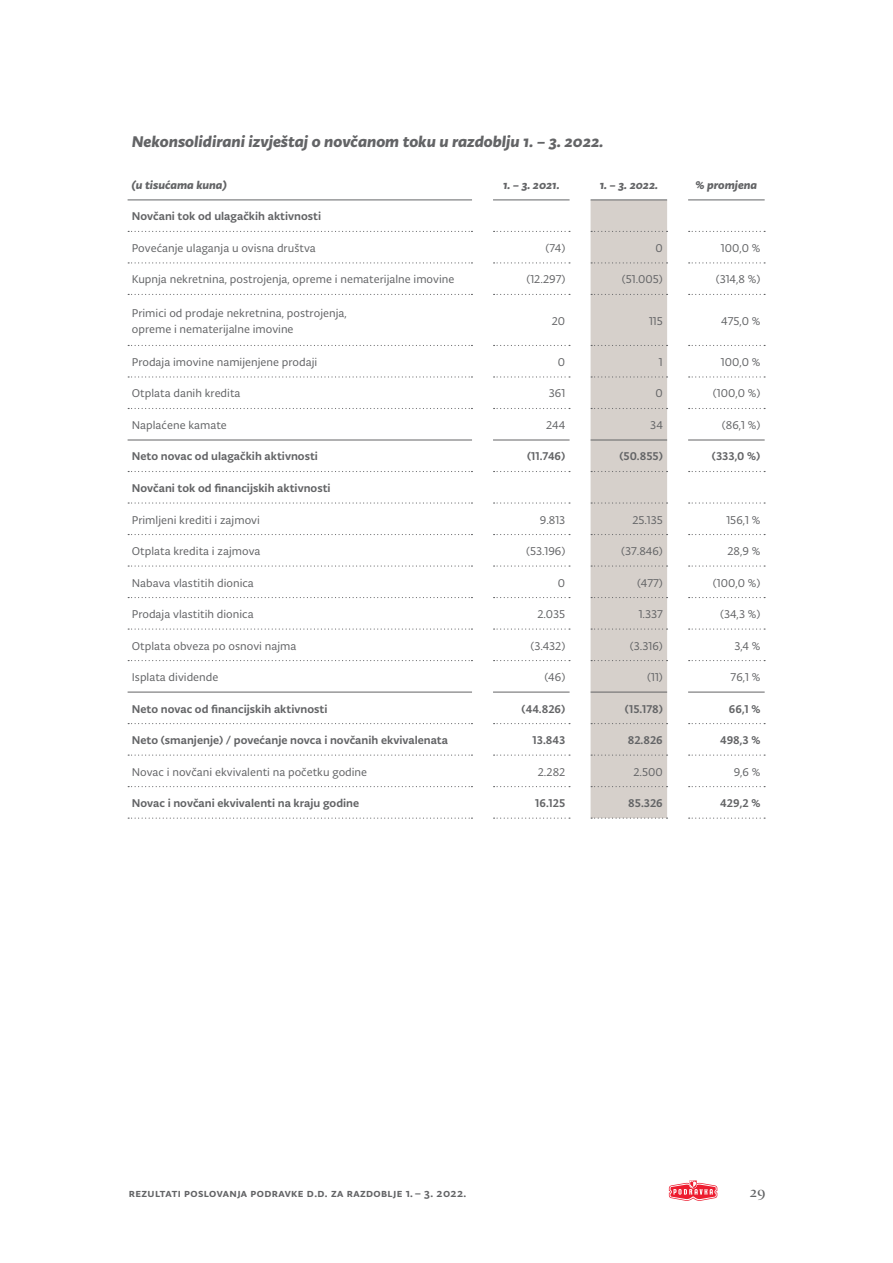
<style>
.page{position:relative;width:893px;height:1263px;background:#fff}
.page>*{position:absolute;margin:0;border:0;box-sizing:border-box;transform-origin:0 0}
.t1{font:16.5px "Typonine Sans Bld Ita";color:#636466}
.t2{font:16.5px "Thema";color:#636466}
.t3{font:12px/15.8px "Typonine Sans";color:#636466}
.t4{font:500 12px "Typonine Sans";color:#636466}
.t5{font:500 12px "Typonine Sans";letter-spacing:.03em;color:#636466}
.t6{font:12px "Typonine Sans Bld Ita";color:#636466}
</style>
<div class="page">
<svg style="left:669px;top:1180px;width:48px;height:21px"></svg>
<div style="left:591px;top:201px;width:76px;height:616px;background:#d6d0cb"></div>
<hr style="left:493px;top:200px;width:77px;height:1px;background:#636466">
<hr style="left:591px;top:200px;width:76px;height:1px;background:#636466">
<hr style="left:688px;top:200px;width:77px;height:1px;background:#636466">
<svg style="left:128px;top:231px;width:344px;height:1px"></svg>
<svg style="left:494px;top:231px;width:76px;height:1px"></svg>
<svg style="left:591px;top:231px;width:77px;height:1px"></svg>
<svg style="left:689px;top:231px;width:76px;height:1px"></svg>
<svg style="left:128px;top:262px;width:344px;height:1px"></svg>
<svg style="left:494px;top:262px;width:76px;height:1px"></svg>
<svg style="left:591px;top:262px;width:77px;height:1px"></svg>
<hr style="left:128px;top:200px;width:344px;height:1px;background:#636466">
<hr style="left:128px;top:440px;width:344px;height:1px;background:#636466">
<svg style="left:689px;top:262px;width:76px;height:1px"></svg>
<hr style="left:493px;top:440px;width:77px;height:1px;background:#636466">
<hr style="left:591px;top:440px;width:76px;height:1px;background:#636466">
<hr style="left:688px;top:440px;width:77px;height:1px;background:#636466">
<hr style="left:128px;top:692px;width:344px;height:1px;background:#636466">
<hr style="left:493px;top:692px;width:77px;height:1px;background:#636466">
<hr style="left:591px;top:692px;width:76px;height:1px;background:#636466">
<hr style="left:688px;top:692px;width:77px;height:1px;background:#636466">
<svg style="left:689px;top:628px;width:76px;height:2px"></svg>
<svg style="left:689px;top:660px;width:76px;height:1px"></svg>
<svg style="left:591px;top:628px;width:77px;height:2px"></svg>
<svg style="left:591px;top:660px;width:77px;height:1px"></svg>
<svg style="left:494px;top:628px;width:76px;height:2px"></svg>
<svg style="left:494px;top:660px;width:76px;height:1px"></svg>
<svg style="left:128px;top:628px;width:344px;height:2px"></svg>
<svg style="left:128px;top:660px;width:344px;height:1px"></svg>
<svg style="left:128px;top:294px;width:344px;height:1px"></svg>
<svg style="left:128px;top:345px;width:344px;height:1px"></svg>
<svg style="left:128px;top:376px;width:344px;height:1px"></svg>
<svg style="left:128px;top:408px;width:344px;height:1px"></svg>
<svg style="left:494px;top:345px;width:76px;height:1px"></svg>
<svg style="left:494px;top:376px;width:76px;height:1px"></svg>
<svg style="left:494px;top:408px;width:76px;height:1px"></svg>
<svg style="left:591px;top:345px;width:77px;height:1px"></svg>
<svg style="left:591px;top:376px;width:77px;height:1px"></svg>
<svg style="left:591px;top:408px;width:77px;height:1px"></svg>
<svg style="left:689px;top:345px;width:76px;height:1px"></svg>
<svg style="left:689px;top:376px;width:76px;height:1px"></svg>
<svg style="left:689px;top:408px;width:76px;height:1px"></svg>
<svg style="left:494px;top:294px;width:76px;height:1px"></svg>
<svg style="left:591px;top:294px;width:77px;height:1px"></svg>
<svg style="left:689px;top:294px;width:76px;height:1px"></svg>
<svg style="left:128px;top:471px;width:344px;height:1px"></svg>
<svg style="left:494px;top:471px;width:76px;height:1px"></svg>
<svg style="left:591px;top:471px;width:77px;height:1px"></svg>
<svg style="left:689px;top:471px;width:76px;height:1px"></svg>
<svg style="left:128px;top:502px;width:344px;height:2px"></svg>
<svg style="left:494px;top:502px;width:76px;height:2px"></svg>
<svg style="left:591px;top:502px;width:77px;height:2px"></svg>
<svg style="left:689px;top:502px;width:76px;height:2px"></svg>
<svg style="left:128px;top:534px;width:344px;height:1px"></svg>
<svg style="left:494px;top:534px;width:76px;height:1px"></svg>
<svg style="left:591px;top:534px;width:77px;height:1px"></svg>
<svg style="left:689px;top:534px;width:76px;height:1px"></svg>
<svg style="left:128px;top:565px;width:344px;height:2px"></svg>
<svg style="left:494px;top:565px;width:76px;height:2px"></svg>
<svg style="left:591px;top:565px;width:77px;height:2px"></svg>
<svg style="left:689px;top:565px;width:76px;height:2px"></svg>
<svg style="left:128px;top:597px;width:344px;height:1px"></svg>
<svg style="left:494px;top:597px;width:76px;height:1px"></svg>
<svg style="left:591px;top:597px;width:77px;height:1px"></svg>
<svg style="left:689px;top:597px;width:76px;height:1px"></svg>
<svg style="left:128px;top:723px;width:344px;height:1px"></svg>
<svg style="left:494px;top:723px;width:76px;height:1px"></svg>
<svg style="left:591px;top:723px;width:77px;height:1px"></svg>
<svg style="left:689px;top:723px;width:76px;height:1px"></svg>
<svg style="left:128px;top:754px;width:344px;height:2px"></svg>
<svg style="left:494px;top:754px;width:76px;height:2px"></svg>
<svg style="left:591px;top:754px;width:77px;height:2px"></svg>
<svg style="left:689px;top:754px;width:76px;height:2px"></svg>
<svg style="left:128px;top:786px;width:344px;height:1px"></svg>
<svg style="left:128px;top:817px;width:344px;height:2px"></svg>
<svg style="left:494px;top:786px;width:76px;height:1px"></svg>
<svg style="left:494px;top:817px;width:76px;height:2px"></svg>
<svg style="left:591px;top:786px;width:77px;height:1px"></svg>
<svg style="left:591px;top:817px;width:77px;height:2px"></svg>
<svg style="left:689px;top:786px;width:76px;height:1px"></svg>
<svg style="left:689px;top:817px;width:76px;height:2px"></svg>
<h1 class="t1" style="left:132px;top:132px;width:473px">Nekonsolidirani izvještaj o novčanom toku u razdoblju 1. – 3. 2022.</h1>
<p class="t6" style="left:132px;top:178px;width:96px">(u tisućama kuna)</p>
<p class="t6" style="left:503px;top:178px;width:58px">1. – 3. 2021.</p>
<p class="t6" style="left:600px;top:178px;width:60px">1. – 3. 2022.</p>
<p class="t6" style="left:696px;top:178px;width:63px">% promjena</p>
<p class="t4" style="left:132px;top:209px;width:191px">Novčani tok od ulagačkih aktivnosti</p>
<p class="t3" style="left:132px;top:240px;width:185px">Povećanje ulaganja u ovisna društva</p>
<p class="t3" style="left:546px;top:240px;width:21px">(74)</p>
<p class="t3" style="left:655px;top:240px;width:9px">0</p>
<p class="t3" style="left:721px;top:240px;width:41px">100,0 %</p>
<p class="t3" style="left:132px;top:271px;width:324px">Kupnja nekretnina, postrojenja, opreme i nematerijalne imovine</p>
<p class="t3" style="left:526px;top:271px;width:40px">(12.297)</p>
<p class="t3" style="left:622px;top:271px;width:42px">(51.005)</p>
<p class="t3" style="left:716px;top:271px;width:46px">(314,8 %)</p>
<p class="t3" style="left:132px;top:305px;width:217px">Primici od prodaje nekretnina, postrojenja, opreme i nematerijalne imovine</p>
<p class="t3" style="left:552px;top:313px;width:15px">20</p>
<p class="t3" style="left:649px;top:313px;width:15px">115</p>
<p class="t3" style="left:721px;top:313px;width:41px">475,0 %</p>
<p class="t3" style="left:132px;top:354px;width:187px">Prodaja imovine namijenjene prodaji</p>
<p class="t3" style="left:558px;top:354px;width:9px">0</p>
<p class="t3" style="left:659px;top:354px;width:5px">1</p>
<p class="t3" style="left:721px;top:354px;width:41px">100,0 %</p>
<p class="t3" style="left:132px;top:385px;width:110px">Otplata danih kredita</p>
<p class="t3" style="left:549px;top:385px;width:18px">361</p>
<p class="t3" style="left:655px;top:385px;width:9px">0</p>
<p class="t3" style="left:713px;top:385px;width:49px">(100,0 %)</p>
<p class="t3" style="left:132px;top:417px;width:97px">Naplaćene kamate</p>
<p class="t3" style="left:546px;top:417px;width:21px">244</p>
<p class="t3" style="left:650px;top:417px;width:14px">34</p>
<p class="t3" style="left:722px;top:417px;width:40px">(86,1 %)</p>
<p class="t4" style="left:132px;top:449px;width:188px">Neto novac od ulagačkih aktivnosti</p>
<p class="t4" style="left:527px;top:449px;width:40px">(11.746)</p>
<p class="t4" style="left:619px;top:449px;width:45px">(50.855)</p>
<p class="t4" style="left:712px;top:449px;width:50px">(333,0 %)</p>
<p class="t4" style="left:132px;top:481px;width:200px">Novčani tok od financijskih aktivnosti</p>
<p class="t3" style="left:132px;top:512px;width:130px">Primljeni krediti i zajmovi</p>
<p class="t3" style="left:540px;top:512px;width:27px">9.813</p>
<p class="t3" style="left:632px;top:512px;width:32px">25.135</p>
<p class="t3" style="left:726px;top:512px;width:36px">156,1 %</p>
<p class="t3" style="left:132px;top:543px;width:130px">Otplata kredita i zajmova</p>
<p class="t3" style="left:526px;top:543px;width:41px">(53.196)</p>
<p class="t3" style="left:621px;top:543px;width:43px">(37.846)</p>
<p class="t3" style="left:727px;top:543px;width:34px">28,9 %</p>
<p class="t3" style="left:132px;top:575px;width:124px">Nabava vlastitih dionica</p>
<p class="t3" style="left:558px;top:575px;width:9px">0</p>
<p class="t3" style="left:637px;top:575px;width:27px">(477)</p>
<p class="t3" style="left:713px;top:575px;width:49px">(100,0 %)</p>
<p class="t3" style="left:132px;top:606px;width:123px">Prodaja vlastitih dionica</p>
<p class="t3" style="left:537px;top:606px;width:29px">2.035</p>
<p class="t3" style="left:639px;top:606px;width:26px">1.337</p>
<p class="t3" style="left:720px;top:606px;width:42px">(34,3 %)</p>
<p class="t3" style="left:132px;top:638px;width:166px">Otplata obveza po osnovi najma</p>
<p class="t3" style="left:530px;top:638px;width:36px">(3.432)</p>
<p class="t3" style="left:630px;top:638px;width:34px">(3.316)</p>
<p class="t3" style="left:734px;top:638px;width:28px">3,4 %</p>
<p class="t3" style="left:132px;top:669px;width:88px">Isplata dividende</p>
<p class="t3" style="left:544px;top:669px;width:22px">(46)</p>
<p class="t3" style="left:647px;top:669px;width:17px">(11)</p>
<p class="t3" style="left:731px;top:669px;width:31px">76,1 %</p>
<p class="t4" style="left:132px;top:701px;width:197px">Neto novac od financijskih aktivnosti</p>
<p class="t4" style="left:522px;top:701px;width:45px">(44.826)</p>
<p class="t4" style="left:625px;top:701px;width:39px">(15.178)</p>
<p class="t4" style="left:729px;top:701px;width:33px">66,1 %</p>
<p class="t4" style="left:132px;top:733px;width:318px">Neto (smanjenje) / povećanje novca i novčanih ekvivalenata</p>
<p class="t4" style="left:533px;top:733px;width:34px">13.843</p>
<p class="t4" style="left:628px;top:733px;width:37px">82.826</p>
<p class="t4" style="left:720px;top:733px;width:42px">498,3 %</p>
<p class="t3" style="left:132px;top:764px;width:237px">Novac i novčani ekvivalenti na početku godine</p>
<p class="t3" style="left:538px;top:764px;width:29px">2.282</p>
<p class="t3" style="left:633px;top:764px;width:31px">2.500</p>
<p class="t3" style="left:734px;top:764px;width:28px">9,6 %</p>
<p class="t4" style="left:132px;top:796px;width:229px">Novac i novčani ekvivalenti na kraju godine</p>
<p class="t4" style="left:535px;top:796px;width:32px">16.125</p>
<p class="t4" style="left:628px;top:796px;width:36px">85.326</p>
<p class="t4" style="left:720px;top:796px;width:42px">429,2 %</p>
<p class="t5" style="left:129px;top:1186px;width:339px">rezultati poslovanja podravke d.d. za razdoblje 1.– 3. 2022.</p>
<h1 class="t2" style="left:750px;top:1183px;width:17px">29</h1>
</div>
